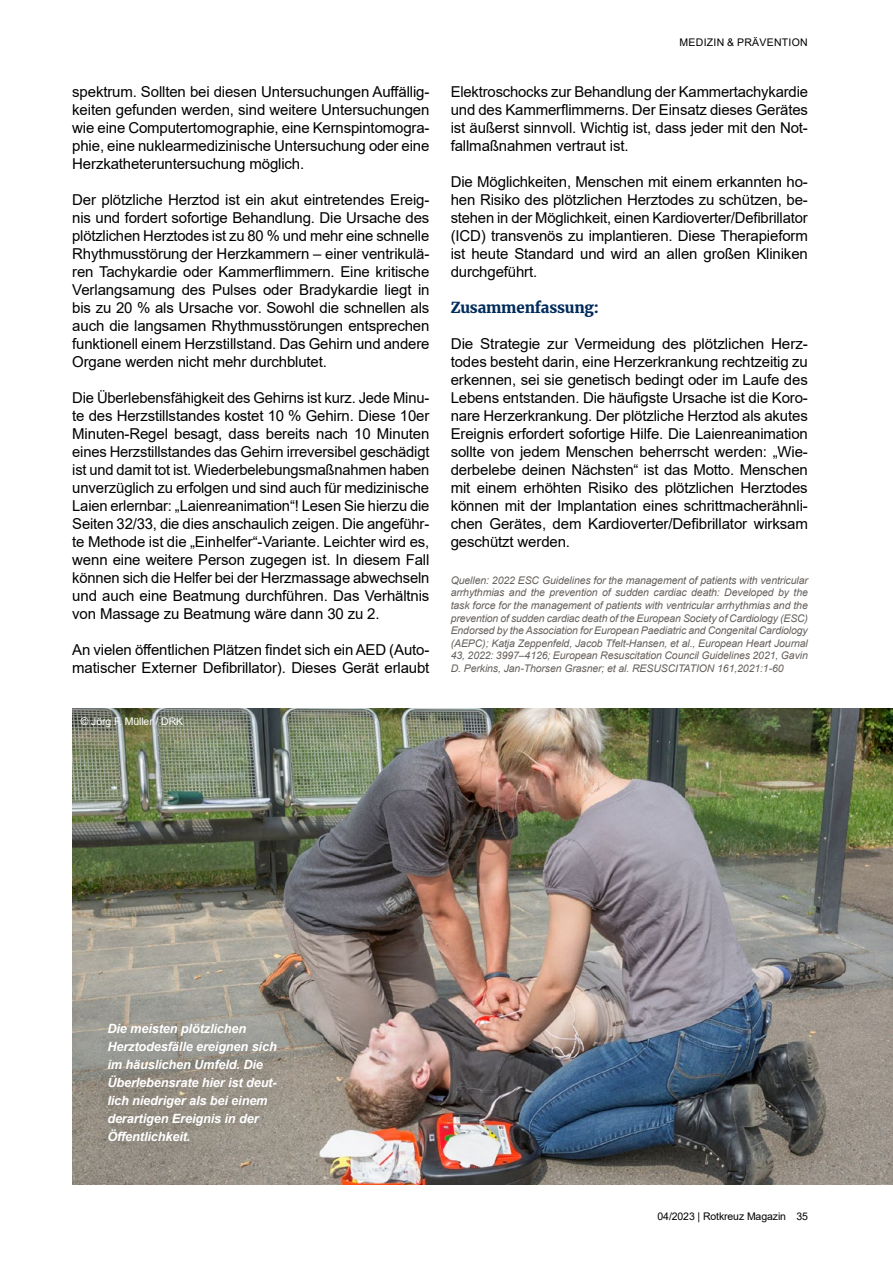
<style>
.page{position:relative;width:893px;height:1263px;background:#fff}
.page>*{position:absolute;margin:0;border:0;box-sizing:border-box;transform-origin:0 0}
.t1{font:15px/18px "Arial";letter-spacing:-.01em;color:#000;text-align:justify}
.t2{font:900 15px "Merriweather";letter-spacing:-.01em;color:#002c5b}
.t3{font:italic 700 12.75px/18px "Arial";letter-spacing:-.01em;color:#fff}
.t4{font:italic 10.5px/12.6px "Arial";letter-spacing:-.01em;color:#66605c;text-align:justify}
.t5{font:10.5px "Arial";letter-spacing:-.01em;color:#000}
.t6{font:10.5px "Arial";letter-spacing:.025em;color:#000}
.t7{font:10.5px "Arial";letter-spacing:-.01em;color:#fff}
</style>
<div class="page">
<img style="left:72px;top:709px;width:821px;height:475px">
<div style="left:97px;top:1012px;width:191px;height:141px;background:#000;opacity:.2"></div>
<p class="t1" style="left:72px;top:82px;width:359px">spektrum. Sollten bei diesen Untersuchungen Auffällig&shy;keiten gefunden werden, sind weitere Untersuchungen wie eine Computertomographie, eine Kernspintomogra&shy;phie, eine nuklearmedizinische Untersuchung oder eine Herzkatheteruntersuchung möglich.</p>
<p class="t1" style="left:72px;top:190px;width:359px">Der plötzliche Herztod ist ein akut eintretendes Ereig&shy;nis und fordert sofortige Behandlung. Die Ursache des plötzlichen Herztodes ist zu 80 % und mehr eine schnelle Rhythmusstörung der Herzkammern – einer ventrikulä&shy;ren Tachykardie oder Kammerflimmern. Eine kritische Verlangsamung des Pulses oder Bradykardie liegt in bis zu 20 % als Ursache vor. Sowohl die schnellen als auch die langsamen Rhythmusstörungen entsprechen funktionell einem Herzstillstand. Das Gehirn und andere Organe werden nicht mehr durchblutet.</p>
<p class="t1" style="left:72px;top:388px;width:359px">Die Überlebensfähigkeit des Gehirns ist kurz. Jede Minu&shy;te des Herzstillstandes kostet 10 % Gehirn. Diese 10er Minuten-Regel besagt, dass bereits nach 10 Minuten eines Herzstillstandes das Gehirn irreversibel geschädigt ist und damit tot ist. Wiederbelebungsmaßnahmen haben unverzüglich zu erfolgen und sind auch für medizinische Laien erlernbar: „Laienreanimation“! Lesen Sie hierzu die Seiten 32/33, die dies anschaulich zeigen. Die angeführ&shy;te Methode ist die „Einhelfer“-Variante. Leichter wird es, wenn eine weitere Person zugegen ist. In diesem Fall können sich die Helfer bei der Herzmassage abwechseln und auch eine Beatmung durchführen. Das Verhältnis von Massage zu Beatmung wäre dann 30 zu 2.</p>
<p class="t1" style="left:72px;top:640px;width:359px">An vielen öffentlichen Plätzen findet sich ein AED (Auto&shy;matischer Externer Defibrillator). Dieses Gerät erlaubt</p>
<p class="t7" style="left:81px;top:714px;width:104px">© Jörg F. Müller / DRK</p>
<p class="t6" style="left:680px;top:35px;width:130px">MEDIZIN &amp; PRÄVENTION</p>
<p class="t1" style="left:451px;top:82px;width:359px">Elektroschocks zur Behandlung der Kammertachykardie und des Kammerflimmerns. Der Einsatz dieses Gerätes ist äußerst sinnvoll. Wichtig ist, dass jeder mit den Not&shy;fallmaßnahmen vertraut ist.</p>
<p class="t1" style="left:451px;top:172px;width:359px">Die Möglichkeiten, Menschen mit einem erkannten ho&shy;hen Risiko des plötzlichen Herztodes zu schützen, be&shy;stehen in der Möglichkeit, einen Kardioverter/Defibrillator (ICD) transvenös zu implantieren. Diese Therapieform ist heute Standard und wird an allen großen Kliniken durchgeführt.</p>
<p class="t2" style="left:451px;top:297px;width:150px">Zusammenfassung:</p>
<p class="t1" style="left:451px;top:334px;width:359px">Die Strategie zur Vermeidung des plötzlichen Herz&shy;todes besteht darin, eine Herzerkrankung rechtzeitig zu erkennen, sei sie genetisch bedingt oder im Laufe des Lebens entstanden. Die häufigste Ursache ist die Koro&shy;nare Herzerkrankung. Der plötzliche Herztod als akutes Ereignis erfordert sofortige Hilfe. Die Laienreanimation sollte von jedem Menschen beherrscht werden: „Wie&shy;derbelebe deinen Nächsten“ ist das Motto. Menschen mit einem erhöhten Risiko des plötzlichen Herztodes können mit der Implantation eines schrittmacherähnli&shy;chen Gerätes, dem Kardioverter/Defibrillator wirksam geschützt werden.</p>
<p class="t4" style="left:451px;top:574px;width:359px">Quellen: 2022 ESC Guidelines for the management of patients with ventricular arrhythmias and the prevention of sudden cardiac death: Developed by the task force for the management of patients with ventricular arrhythmias and the prevention of sudden cardiac death of the European Society of Cardiology (ESC)<br>Endorsed by the Association for European Paediatric and Congenital Cardiology (AEPC); Katja Zeppenfeld, Jacob Tfelt-Hansen, et al., European Heart Journal 43, 2022: 3997–4126; European Resuscitation Council Guidelines 2021, Gavin D. Perkins, Jan-Thorsen Grasner; et al. RESUSCITATION 161,2021:1-60</p>
<p class="t3" style="left:107px;top:1020px;width:171px">Die meisten plötzlichen<br>Herztodesfälle ereignen sich im häuslichen Umfeld. Die<br>Überlebensrate hier ist deut&shy;lich niedriger als bei einem derartigen Ereignis in der<br>Öffentlichkeit.</p>
<p class="t5" style="left:657px;top:1209px;width:152px">04/2023 | Rotkreuz Magazin 35</p>
</div>
